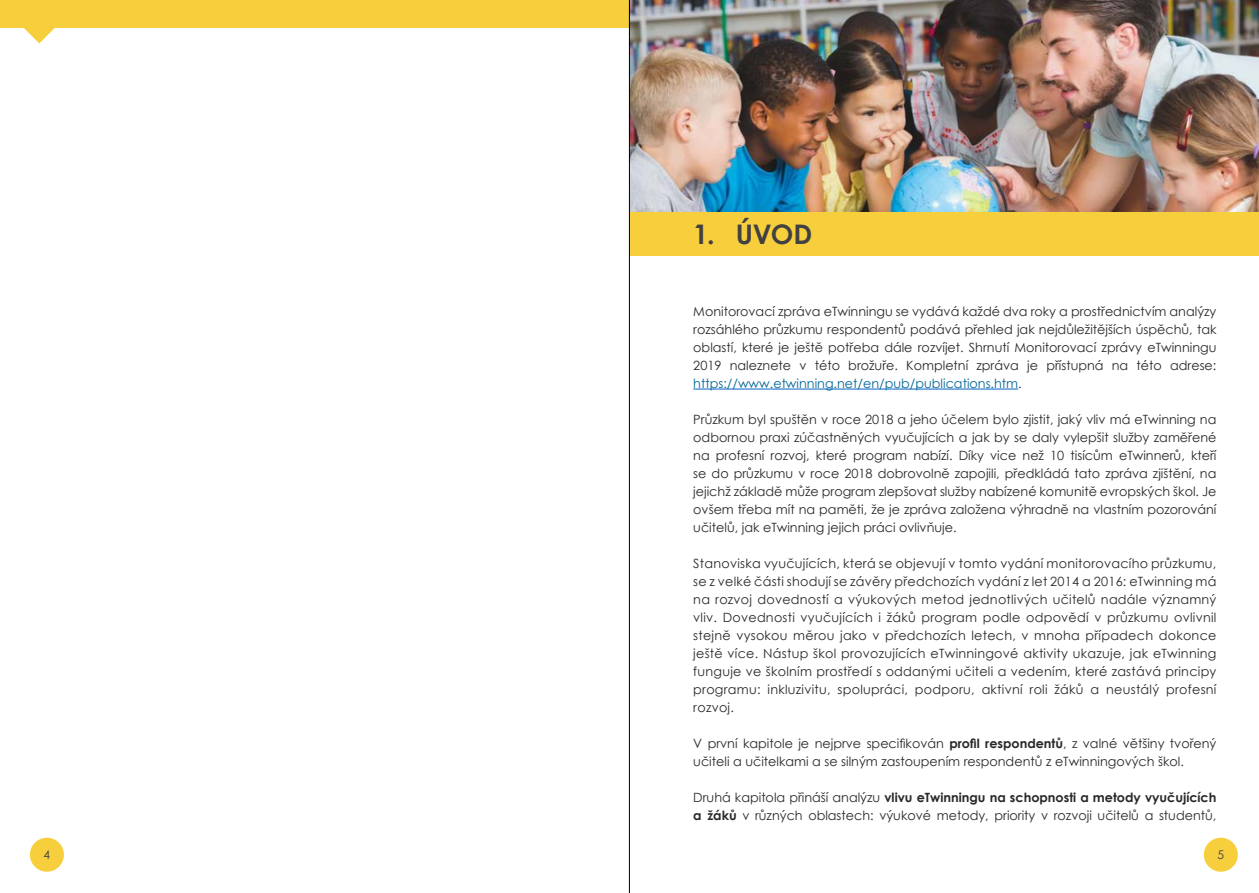
<style>
.page{position:relative;width:1259px;height:893px;background:#fff}
.page>*{position:absolute;margin:0;border:0;box-sizing:border-box;transform-origin:0 0}
.t1{font:700 27px "Century Gothic";color:#414042}
.t2{font:12.75px/18px "Century Gothic";color:#292829;text-align:justify}
.t3{font:12px "Century Gothic";color:#414042}
.s1{color:#006698}
.s2{font-weight:700}
</style>
<div class="page">
<div style="left:0;top:0;width:629px;height:27px;background:#f7cf3c"></div>
<svg style="left:23px;top:27px;width:32px;height:16px"></svg>
<div style="left:30px;top:838px;width:34px;height:34px;background:#f7cf3c;border-radius:50%"></div>
<div style="left:1203px;top:838px;width:34px;height:34px;background:#f7cf3c;border-radius:50%"></div>
<img style="left:630px;top:0;width:629px;height:212px">
<div style="left:629px;top:212px;width:630px;height:44px;background:#f7cf3c"></div>
<hr style="left:693px;top:389px;width:325px;height:1px;background:#0563c1">
<hr style="left:629px;top:0;width:1px;height:893px;background:#000">
<h1 class="t1" style="left:693px;top:213px;width:121px">1. ÚVOD</h1>
<p class="t2" style="left:693px;top:302px;width:525px">Monitorovací zpráva eTwinningu se vydává každé dva roky a prostřednictvím analýzy rozsáhlého průzkumu respondentů podává přehled jak nejdůležitějších úspěchů, tak oblastí, které je ještě potřeba dále rozvíjet. Shrnutí Monitorovací zprávy eTwinningu 2019 naleznete v této brožuře. Kompletní zpráva je přístupná na této adrese: <span class="s1">https://www.etwinning.net/en/pub/publications.htm</span>.</p>
<p class="t2" style="left:693px;top:410px;width:524px">Průzkum byl spuštěn v roce 2018 a jeho účelem bylo zjistit, jaký vliv má eTwinning na odbornou praxi zúčastněných vyučujících a jak by se daly vylepšit služby zaměřené na profesní rozvoj, které program nabízí. Díky vice než 10 tisícům eTwinnerů, kteří se do průzkumu v roce 2018 dobrovolně zapojili, předkládá tato zpráva zjištění, na jejichž základě může program zlepšovat služby nabízené komunitě evropských škol. Je ovšem třeba mít na paměti, že je zpráva založena výhradně na vlastním pozorování učitelů, jak eTwinning jejich práci ovlivňuje.</p>
<p class="t2" style="left:693px;top:554px;width:525px">Stanoviska vyučujících, která se objevují v tomto vydání monitorovacího průzkumu, se z velké části shodují se závěry předchozích vydání z let 2014 a 2016: eTwinning má na rozvoj dovedností a výukových metod jednotlivých učitelů nadále významný vliv. Dovednosti vyučujících i žáků program podle odpovědí v průzkumu ovlivnil stejně vysokou měrou jako v předchozích letech, v mnoha případech dokonce ještě více. Nástup škol provozujících eTwinningové aktivity ukazuje, jak eTwinning funguje ve školním prostředí s oddanými učiteli a vedením, které zastává principy programu: inkluzivitu, spolupráci, podporu, aktivní roli žáků a neustálý profesní rozvoj.</p>
<p class="t2" style="left:693px;top:734px;width:525px">V první kapitole je nejprve specifikován <span class="s2">profil respondentů</span>, z valné většiny tvořený učiteli a učitelkami a se silným zastoupením respondentů z eTwinningových škol.</p>
<p class="t2" style="left:693px;top:788px;width:524px">Druhá kapitola přináší analýzu <span class="s2">vlivu eTwinningu na schopnosti a metody vyučujících a žáků</span> v různých oblastech: výukové metody, priority v rozvoji učitelů a studentů,</p>
<p class="t3" style="left:44px;top:846px;width:8px">4</p>
<p class="t3" style="left:1217px;top:846px;width:8px">5</p>
</div>
